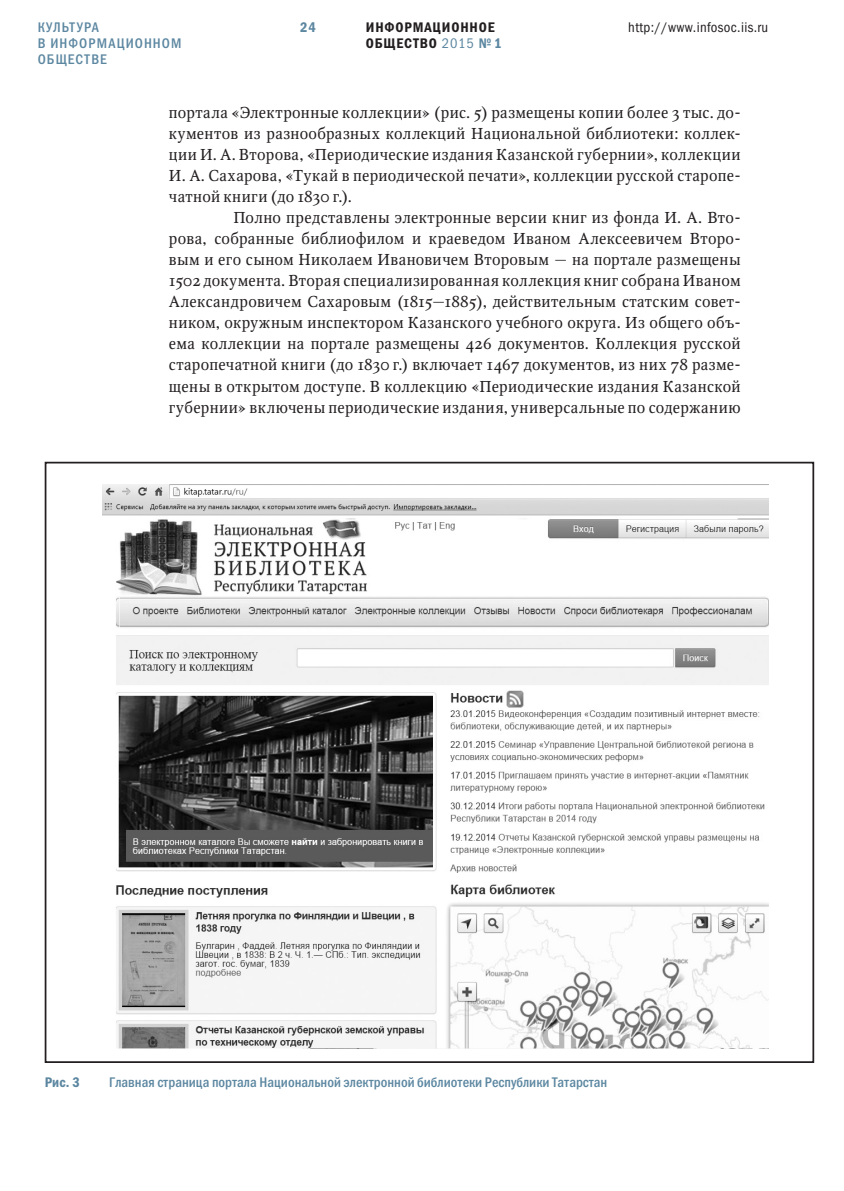
<style>
.page{position:relative;width:844px;height:1191px;background:#fff}
.page>*{position:absolute;margin:0;border:0;box-sizing:border-box;transform-origin:0 0}
._4-Statya_osnText{font:15.75px/21px "Octava";letter-spacing:.02em;color:#231f20;text-align:justify}
._6-Podpis_basic{font:14px "Franklin Gothic Medi Cond ITC";color:#5c87a1}
.Kolont{font:14px/15.8px "Franklin Gothic Medi Cond ITC";letter-spacing:.075em;color:#5c87a1}
.t1{font:14px/15.8px "Franklin Gothic Demi Cond ITC";letter-spacing:.06em;color:#231f20}
.t2{font:14px "Franklin Gothic Book Cond ITC";letter-spacing:.025em;color:#231f20}
._6-Podpis_basic-2{font:14px "Franklin Gothic Demi Cond ITC";color:#5c87a1}
.s1{font-family:"Franklin Gothic Book Cond ITC";color:#5c87a1}
.s2{color:#5c87a1}
</style>
<div class="page">
<img style="left:102px;top:485px;width:666px;height:563px">
<p class="Kolont" style="left:38px;top:19px;width:145px">КУЛЬТУРА<br>В ИНФОРМАЦИОННОМ<br>ОБЩЕСТВЕ</p>
<p class="_6-Podpis_basic-2" style="left:300px;top:19px;width:17px">24</p>
<p class="t2" style="left:628px;top:19px;width:141px">http://www.infosoc.iis.ru</p>
<p class="t1" style="left:366px;top:19px;width:137px">ИНФОРМАЦИОННОЕ<br>ОБЩЕСТВО <span class="s1">2015</span> <span class="s2">№ 1</span></p>
<p class="_4-Statya_osnText" style="left:169px;top:102px;width:573px">портала «Электронные коллекции» (рис. 5) размещены копии более 3 тыс. до&shy;кументов из разнообразных коллекций Национальной библиотеки: коллек&shy;ции И. А. Второва, «Периодические издания Казанской губернии», коллекции И. А. Сахарова, «Тукай в периодической печати», коллекции русской старопе&shy;чатной книги (до 1830 г.).</p>
<p class="_4-Statya_osnText" style="left:169px;top:207px;width:573px;text-indent:64px">Полно представлены электронные версии книг из фонда И. А. Вто&shy;рова, собранные библиофилом и краеведом Иваном Алексеевичем Второ&shy;вым и его сыном Николаем Ивановичем Второвым — на портале размещены 1502 документа. Вторая специализированная коллекция книг собрана Иваном Александровичем Сахаровым (1815—1885), действительным статским совет&shy;ником, окружным инспектором Казанского учебного округа. Из общего объ&shy;ема коллекции на портале размещены 426 документов. Коллекция русской старопечатной книги (до 1830 г.) включает 1467 документов, из них 78 разме&shy;щены в открытом доступе. В коллекцию «Периодические издания Казанской губернии» включены периодические издания, универсальные по содержанию</p>
<p class="_6-Podpis_basic-2" style="left:45px;top:1073px;width:36px">Рис. 3</p>
<p class="_6-Podpis_basic" style="left:109px;top:1073px;width:499px">Главная страница портала Национальной электронной библиотеки Республики Татарстан</p>
</div>
